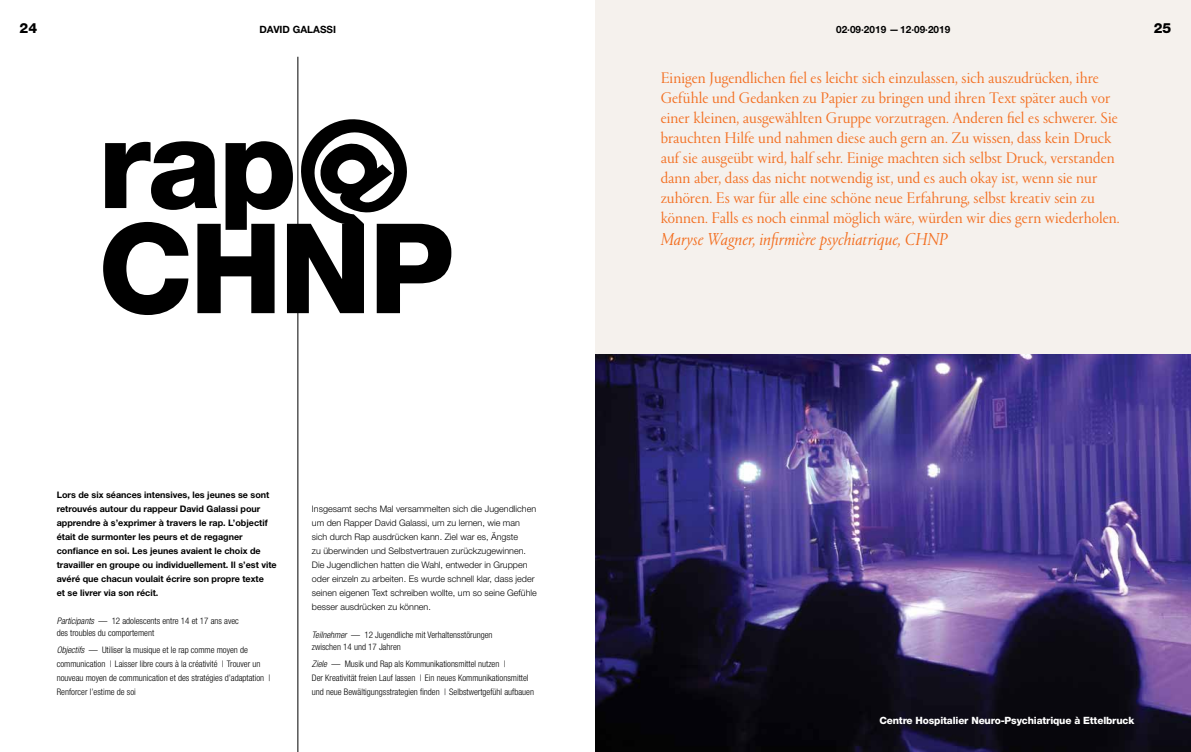
<style>
.page{position:relative;width:1191px;height:752px;background:#fff}
.page>*{position:absolute;margin:0;border:0;box-sizing:border-box;transform-origin:0 0}
.t1{font:800 125px/105px "Helvetica Neue LT Std";letter-spacing:-.025em;color:#000}
.t2{font:italic 300 18px "Portrait";color:#f36f21}
.t3{font:300 16px/20px "Portrait";color:#f36f21}
.t4{font:800 14px "Helvetica Neue LT Std";color:#000}
.t5{font:800 10px "Helvetica Neue LT Std";letter-spacing:-.015em;color:#fff}
.t6{font:700 10px "Helvetica Neue LT Std";color:#000}
.t7{font:300 condensed 9px/14px "Helvetica Neue LT Std";color:#000}
.t8{font:300 9px/14px "Helvetica Neue LT Std";color:#000}
.t9{font:700 9px/14px "Helvetica Neue LT Std";color:#000}
.s1{font-style:italic}
</style>
<div class="page">
<div style="left:595px;top:0;width:596px;height:751px;background:#f5f1ed"></div>
<img style="left:595px;top:354px;width:596px;height:397px">
<hr style="left:298px;top:57px;width:1px;height:694px;background:#000">
<svg style="left:297px;top:98px;width:2px;height:145px"></svg>
<p class="t4" style="left:20px;top:20px;width:19px">24</p>
<p class="t6" style="left:836px;top:24px;width:116px">02·09·2019 —12·09·2019</p>
<p class="t4" style="left:1153px;top:20px;width:19px">25</p>
<p class="t6" style="left:259px;top:24px;width:78px">DAVID GALASSI</p>
<h1 class="t1" style="left:97px;top:111px;width:358px">rap<br>CHNP</h1>
<p class="t9" style="left:57px;top:487px;width:221px">Lors de six séances intensives, les jeunes se sont retrouvés autour du rappeur David Galassi pour apprendre à s’exprimer à travers le rap. L’objectif était de surmonter les peurs et de regagner confiance en soi. Les jeunes avaient le choix de travailler en groupe ou individuellement. Il s’est vite avéré que chacun voulait écrire son propre texte<br>et se livrer via son récit.</p>
<p class="t7" style="left:57px;top:614px;width:184px;line-height:12px"><span class="s1">Participants</span> — 12 adolescents entre 14 et 17 ans avec des troubles du comportement</p>
<p class="t7" style="left:57px;top:642px;width:215px"><span class="s1">Objectifs</span> — Utiliser la musique et le rap comme moyen de communication | Laisser libre cours à la créativité | Trouver un nouveau moyen de communication et des stratégies d’adaptation | Renforcer l’estime de soi</p>
<p class="t8" style="left:312px;top:501px;width:226px">Insgesamt sechs Mal versammelten sich die Jugendlichen um den Rapper David Galassi, um zu lernen, wie man sich durch Rap ausdrücken kann. Ziel war es, Ängste<br>zu überwinden und Selbstvertrauen zurückzugewinnen.<br>Die Jugendlichen hatten die Wahl, entweder in Gruppen oder einzeln zu arbeiten. Es wurde schnell klar, dass jeder seinen eigenen Text schreiben wollte, um so seine Gefühle besser ausdrücken zu können.</p>
<p class="t7" style="left:312px;top:628px;width:182px;line-height:12px"><span class="s1">Teilnehmer</span> — 12 Jugendliche mit Verhaltensstörungen zwischen 14 und 17 Jahren</p>
<p class="t7" style="left:312px;top:656px;width:224px"><span class="s1">Ziele</span> — Musik und Rap als Kommunikationsmittel nutzen |<br>Der Kreativität freien Lauf lassen | Ein neues Kommunikationsmittel und neue Bewältigungsstrategien finden | Selbstwertgefühl aufbauen</p>
<p class="t3" style="left:660px;top:67px;width:460px">Einigen Jugendlichen fiel es leicht sich einzulassen, sich auszudrücken, ihre Gefühle und Gedanken zu Papier zu bringen und ihren Text später auch vor einer kleinen, ausgewählten Gruppe vorzutragen. Anderen fiel es schwerer. Sie brauchten Hilfe und nahmen diese auch gern an. Zu wissen, dass kein Druck auf sie ausgeübt wird, half sehr. Einige machten sich selbst Druck, verstanden dann aber, dass das nicht notwendig ist, und es auch okay ist, wenn sie nur zuhören. Es war für alle eine schöne neue Erfahrung, selbst kreativ sein zu können. Falls es noch einmal möglich wäre, würden wir dies gern wiederholen.</p>
<p class="t2" style="left:660px;top:227px;width:288px">Maryse Wagner, infirmière psychiatrique, CHNP</p>
<p class="t5" style="left:879px;top:714px;width:256px">Centre Hospitalier Neuro-Psychiatrique à Ettelbruck</p>
</div>
